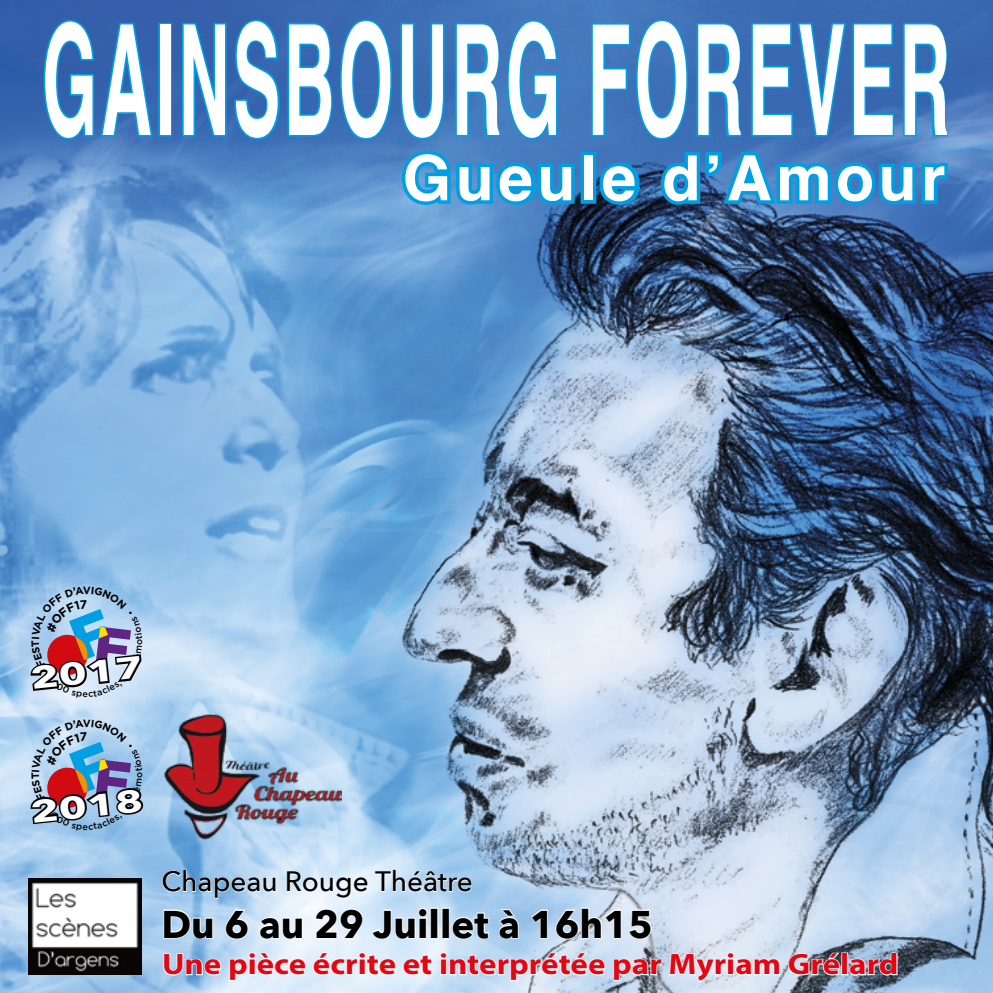
<style>
.page{position:relative;width:993px;height:993px;background:#fff}
.page>*{position:absolute;margin:0;border:0;box-sizing:border-box;transform-origin:0 0}
.t1{font:700 153.3px "Helvetica";letter-spacing:.05em;color:#fff;scale:.46 1}
.t2{font:700 62.48px "Helvetica";letter-spacing:.07em;color:#fff}
.t3{font:700 38.5px "Avenir Next";color:#000}
.t4{font:700 30.62px "Avenir Next";color:#fff;scale:1.43 1}
.t5{font:700 29.57px "Myriad Pro";color:#e30613;scale:1.12 1}
.t6{font:500 28px "Avenir Next";color:#000}
</style>
<div class="page">
<img style="left:0;top:0;width:992px;height:992px">
<img style="left:29px;top:878px;width:112px;height:96px">
<svg style="left:42px;top:18px;width:112px;height:123px;background:#2a70b8"></svg>
<div style="left:158px;top:23px;width:14px;height:113px;border:3px solid #009fe3"></div>
<svg style="left:589px;top:18px;width:153px;height:123px;background:#307ac0"></svg>
<svg style="left:749px;top:21px;width:146px;height:117px;background:#2b75bd"></svg>
<svg style="left:901px;top:21px;width:48px;height:117px;background:#2e7bc1"></svg>
<svg style="left:180px;top:18px;width:398px;height:192px;background:#367fc3"></svg>
<div style="left:580px;top:152px;width:16px;height:52px;border:7px solid #009fe3"></div>
<svg style="left:594px;top:157px;width:50px;height:53px;background:#167bb7"></svg>
<svg style="left:655px;top:148px;width:295px;height:61px;background:#2687c8"></svg>
<svg style="left:162px;top:952px;width:60px;height:24px"></svg>
<svg style="left:228px;top:957px;width:20px;height:35px"></svg>
<div style="left:249px;top:958px;width:7px;height:16px;border:2px solid #fff"></div>
<div style="left:249px;top:952px;width:7px;height:6px;border:2px solid #fff;border-radius:50%"></div>
<svg style="left:256px;top:950px;width:103px;height:26px"></svg>
<div style="left:359px;top:958px;width:6px;height:16px;border:2px solid #fff"></div>
<div style="left:358px;top:952px;width:8px;height:6px;border:2px solid #fff;border-radius:50%"></div>
<svg style="left:365px;top:953px;width:68px;height:23px"></svg>
<div style="left:440px;top:958px;width:7px;height:16px;border:2px solid #fff"></div>
<div style="left:440px;top:952px;width:7px;height:6px;border:2px solid #fff;border-radius:50%"></div>
<svg style="left:448px;top:950px;width:158px;height:42px"></svg>
<svg style="left:612px;top:957px;width:50px;height:35px"></svg>
<svg style="left:668px;top:886px;width:59px;height:96px;background:#dce5f3"></svg>
<div style="left:727px;top:958px;width:7px;height:16px;border:2px solid #fff"></div>
<div style="left:727px;top:952px;width:7px;height:6px;border:2px solid #fff;border-radius:50%"></div>
<svg style="left:734px;top:957px;width:46px;height:19px"></svg>
<svg style="left:787px;top:950px;width:54px;height:26px"></svg>
<div style="left:841px;top:952px;width:6px;height:22px;border:2px solid #fff"></div>
<svg style="left:848px;top:938px;width:50px;height:38px;background:#98a9bc"></svg>
<img style="left:163px;top:712px;width:178px;height:127px">
<svg style="left:162px;top:869px;width:114px;height:29px;background:#aecfed"></svg>
<svg style="left:286px;top:870px;width:82px;height:28px"></svg>
<svg style="left:374px;top:869px;width:98px;height:23px"></svg>
<svg style="left:162px;top:908px;width:52px;height:32px"></svg>
<svg style="left:224px;top:908px;width:25px;height:32px"></svg>
<svg style="left:258px;top:915px;width:45px;height:25px"></svg>
<svg style="left:314px;top:907px;width:50px;height:32px"></svg>
<svg style="left:370px;top:906px;width:58px;height:34px"></svg>
<div style="left:430px;top:907px;width:8px;height:31px;border:2px solid #fff"></div>
<div style="left:441px;top:907px;width:8px;height:31px;border:2px solid #fff"></div>
<svg style="left:451px;top:911px;width:39px;height:28px"></svg>
<svg style="left:497px;top:908px;width:22px;height:31px"></svg>
<svg style="left:529px;top:908px;width:19px;height:31px"></svg>
<svg style="left:554px;top:906px;width:98px;height:34px"></svg>
<svg style="left:28px;top:586px;width:118px;height:285px;background:#9aabc6"></svg>
<h1 class="t1" style="left:42px;top:-43px;width:1973px">GAINSBOURG FOREVER</h1>
<h2 class="t2" style="left:402px;top:128px;width:544px">Gueule d’Amour</h2>
<p class="t4" style="left:28px;top:652px;width:81px;rotate:-6deg">2017</p>
<p class="t4" style="left:28px;top:785px;width:81px;rotate:-6deg">2018</p>
<p class="t6" style="left:161px;top:857px;width:313px">Chapeau Rouge Théâtre</p>
<h3 class="t3" style="left:161px;top:890px;width:493px">Du 6 au 29 Juillet à 16h15</h3>
<p class="t5" style="left:162px;top:944px;width:659px">Une pièce écrite et interprétée par Myriam Grélard</p>
</div>
